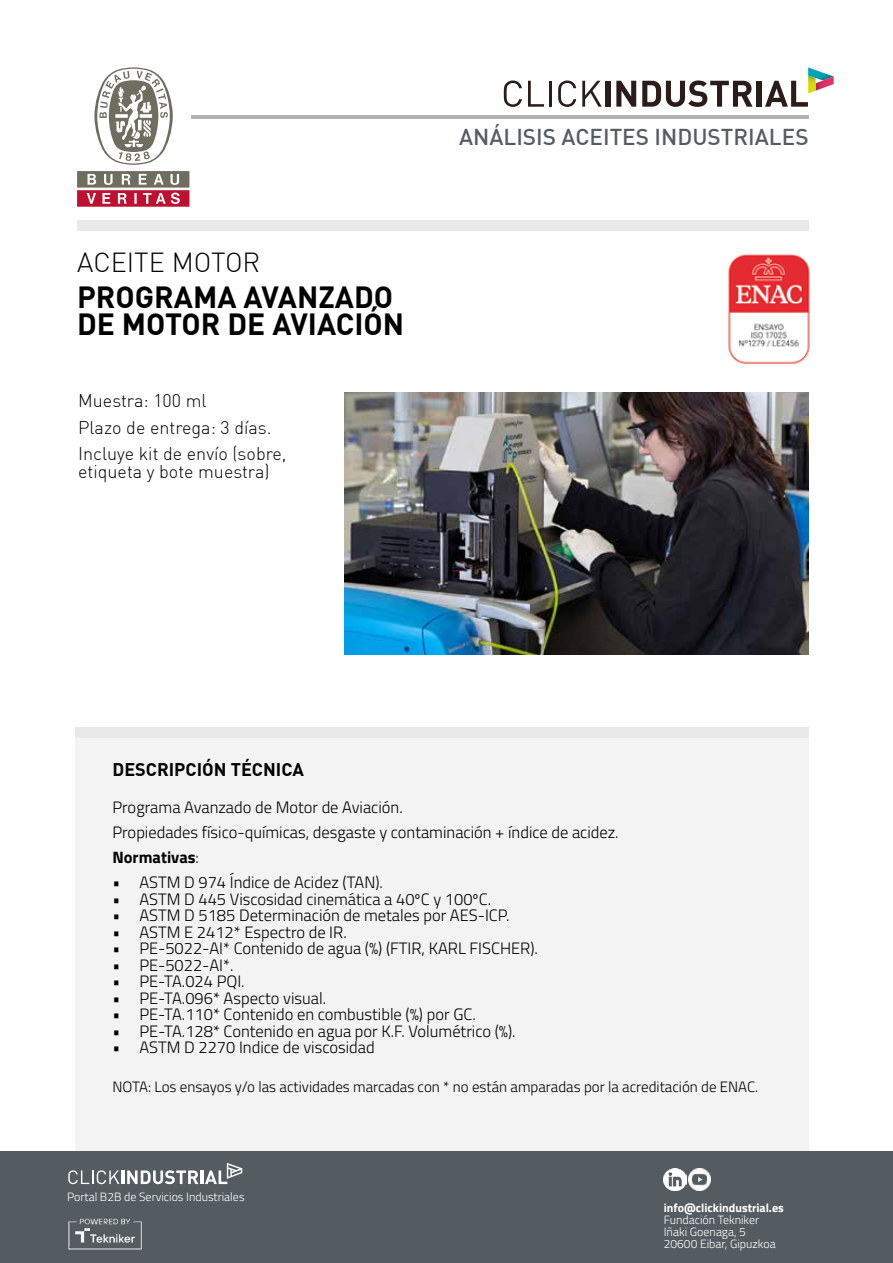
<style>
.page{position:relative;width:893px;height:1263px;background:#fff}
.page>*{position:absolute;margin:0;border:0;box-sizing:border-box;transform-origin:0 0}
.titulo{font:700 30px/27px "Unient DINCE";color:#000}
.titulo-2{font:300 27px "Unient DINCE";color:#000}
.t1{font:500 22.5px "Unient DINCE";color:#545c61}
.t2{font:300 18px/18px "Unient DINCE";color:#000}
.t3{font:700 18px "Unient DINCE";color:#000}
.t4{font:300 16.5px "Titillium Web";color:#000}
.t5{font:700 16.5px "Titillium Web";color:#000}
.t6{font:300 15px "Titillium Web";color:#000}
.t7{font:300 12px/12px "Titillium Web";color:#fff}
.t8{font:700 12px "Titillium Web";color:#fff}
.s1{font-weight:300}
</style>
<div class="page">
<img style="left:728px;top:254px;width:82px;height:110px">
<div style="left:76px;top:733px;width:733px;height:501px;background:#f3f3f4"></div>
<svg style="left:504px;top:81px;width:18px;height:26px"></svg>
<svg style="left:528px;top:81px;width:16px;height:26px"></svg>
<hr style="left:549px;top:81px;width:3px;height:26px;background:#291c19">
<svg style="left:558px;top:81px;width:18px;height:26px"></svg>
<svg style="left:582px;top:81px;width:20px;height:26px"></svg>
<div style="left:605px;top:81px;width:5px;height:26px;background:#291c19"></div>
<svg style="left:616px;top:81px;width:20px;height:26px"></svg>
<svg style="left:642px;top:81px;width:111px;height:26px"></svg>
<div style="left:757px;top:81px;width:5px;height:26px;background:#291c19"></div>
<svg style="left:765px;top:67px;width:69px;height:40px"></svg>
<div style="left:77px;top:220px;width:732px;height:11px;background:#e9e9e9"></div>
<div style="left:76px;top:728px;width:733px;height:10px;background:#e9e9e9"></div>
<hr style="left:191px;top:115px;width:618px;height:3px;background:#b3b2b2">
<svg style="left:94px;top:67px;width:79px;height:98px"></svg>
<svg style="left:77px;top:171px;width:112px;height:36px;background:#af6d73"></svg>
<div style="left:0;top:1151px;width:893px;height:112px;background:#545c61"></div>
<img style="left:688px;top:1168px;width:23px;height:23px">
<img style="left:664px;top:1168px;width:22px;height:23px">
<svg style="left:68px;top:1170px;width:52px;height:14px"></svg>
<hr style="left:121px;top:1170px;width:3px;height:14px;background:#fff">
<svg style="left:127px;top:1170px;width:71px;height:14px"></svg>
<hr style="left:201px;top:1170px;width:3px;height:14px;background:#fff">
<svg style="left:205px;top:1163px;width:37px;height:21px"></svg>
<img style="left:68px;top:1218px;width:73px;height:32px">
<img style="left:344px;top:392px;width:465px;height:263px">
<p class="titulo-2" style="left:77px;top:246px;width:185px">ACEITE MOTOR</p>
<p class="titulo" style="left:77px;top:282px;width:329px">PROGRAMA AVANZADO<br>DE MOTOR DE AVIACIÓN</p>
<p class="t2" style="left:78px;top:391px;width:130px">Muestra: 100 ml</p>
<p class="t2" style="left:78px;top:418px;width:195px">Plazo de entrega: 3 días.</p>
<p class="t2" style="left:78px;top:444px;width:210px">Incluye kit de envío (sobre, etiqueta y bote muestra)</p>
<h3 class="t1" style="left:459px;top:123px;width:351px">ANÁLISIS ACEITES INDUSTRIALES</h3>
<p class="t3" style="left:112px;top:757px;width:193px">DESCRIPCIÓN TÉCNICA</p>
<p class="t4" style="left:112px;top:796px;width:292px">Programa Avanzado de Motor de Aviación.</p>
<p class="t4" style="left:112px;top:821px;width:508px">Propiedades físico-químicas, desgaste y contaminación + índice de acidez.</p>
<p class="t5" style="left:112px;top:845px;width:88px">Normativas<span class="s1">:</span></p>
<p class="t4" style="left:112px;top:871px;width:272px">• ASTM D 974 Índice de Acidez (TAN).</p>
<p class="t4" style="left:112px;top:887px;width:380px">• ASTM D 445 Viscosidad cinemática a 40ºC y 100ºC.</p>
<p class="t4" style="left:112px;top:904px;width:399px">• ASTM D 5185 Determinación de metales por AES-ICP.</p>
<p class="t4" style="left:112px;top:920px;width:236px">• ASTM E 2412* Espectro de IR.</p>
<p class="t4" style="left:112px;top:937px;width:427px">• PE-5022-AI* Contenido de agua (%) (FTIR, KARL FISCHER).</p>
<p class="t4" style="left:112px;top:953px;width:122px">• PE-5022-AI*.</p>
<p class="t4" style="left:112px;top:970px;width:134px">• PE-TA.024 PQI.</p>
<p class="t4" style="left:112px;top:986px;width:215px">• PE-TA.096* Aspecto visual.</p>
<p class="t4" style="left:112px;top:1003px;width:365px">• PE-TA.110* Contenido en combustible (%) por GC.</p>
<p class="t4" style="left:112px;top:1019px;width:405px">• PE-TA.128* Contenido en agua por K.F. Volumétrico (%).</p>
<p class="t4" style="left:112px;top:1036px;width:264px">• ASTM D 2270 Indice de viscosidad</p>
<p class="t6" style="left:112px;top:1076px;width:647px">NOTA: Los ensayos y/o las actividades marcadas con * no están amparadas por la acreditación de ENAC.</p>
<p class="t7" style="left:67px;top:1190px;width:179px">Portal B2B de Servicios Industriales</p>
<p class="t8" style="left:664px;top:1199px;width:122px">info@clickindustrial.es</p>
<p class="t7" style="left:664px;top:1213px;width:113px">Fundación Tekniker<br>Iñaki Goenaga, 5<br>20600 Eibar, Gipuzkoa</p>
</div>
